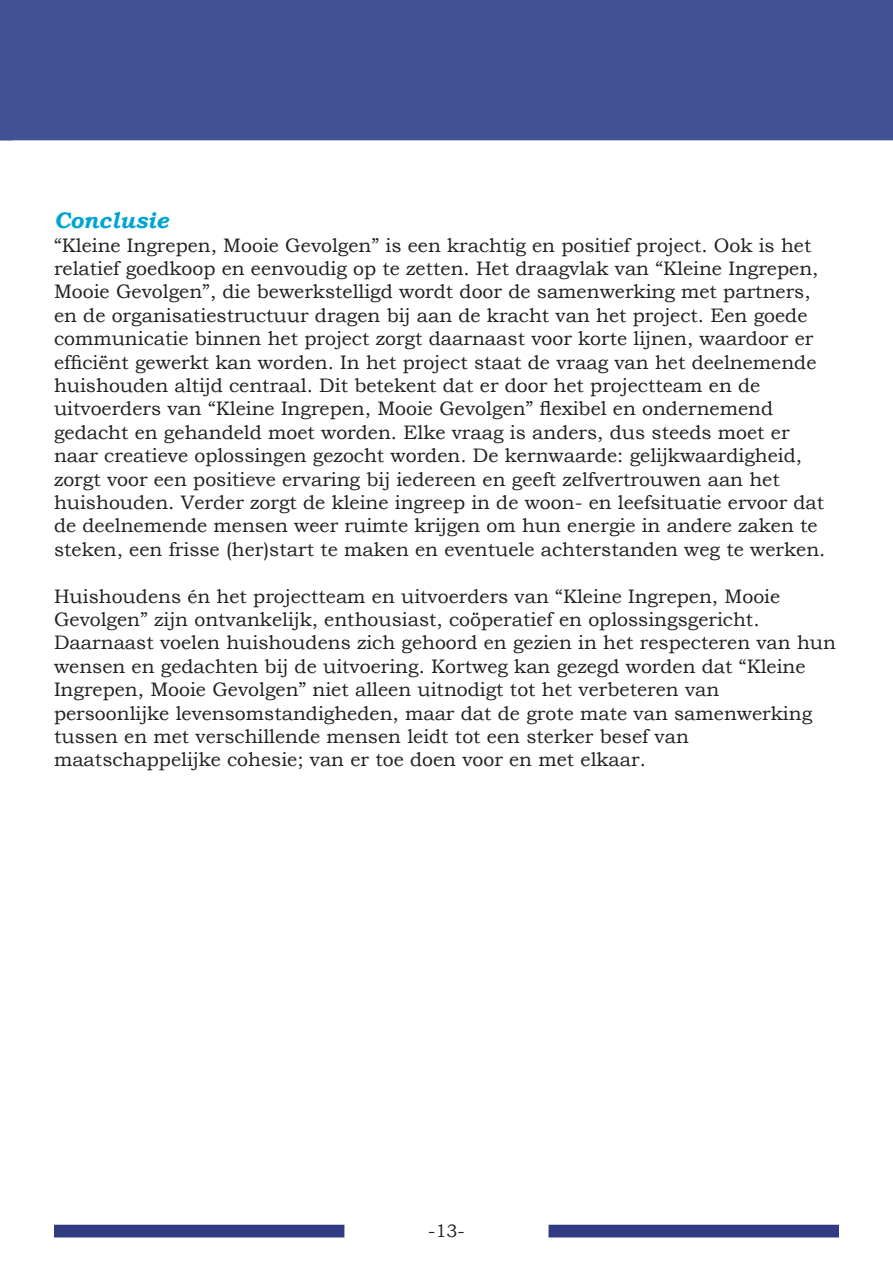
<style>
.page{position:relative;width:893px;height:1263px;background:#fff}
.page>*{position:absolute;margin:0;border:0;box-sizing:border-box;transform-origin:0 0}
.t1{font:italic 700 22.5px "Bookman Old Style";color:#00a4d3}
.t2{font:19.5px/23.4px "Bookman Old Style";color:#231f20}
.t3{font:18px "Bookman Old Style";color:#231f20}
</style>
<div class="page">
<div style="left:0;top:0;width:893px;height:140px;background:#415293"></div>
<div style="left:54px;top:1225px;width:290px;height:12px;background:#313b82"></div>
<div style="left:549px;top:1225px;width:290px;height:12px;background:#313b82"></div>
<p class="t1" style="left:54px;top:204px;width:116px">Conclusie</p>
<p class="t2" style="left:54px;top:233px;width:766px">“Kleine Ingrepen, Mooie Gevolgen” is een krachtig en positief project. Ook is het relatief goedkoop en eenvoudig op te zetten. Het draagvlak van “Kleine Ingrepen, Mooie Gevolgen”, die bewerkstelligd wordt door de samenwerking met partners, en de organisatiestructuur dragen bij aan de kracht van het project. Een goede communicatie binnen het project zorgt daarnaast voor korte lijnen, waardoor er efficiënt gewerkt kan worden. In het project staat de vraag van het deelnemende huishouden altijd centraal. Dit betekent dat er door het projectteam en de</p>
<p class="t2" style="left:54px;top:397px;width:721px">uitvoerders van “Kleine Ingrepen, Mooie Gevolgen” flexibel en ondernemend</p>
<p class="t2" style="left:54px;top:420px;width:750px">gedacht en gehandeld moet worden. Elke vraag is anders, dus steeds moet er naar creatieve oplossingen gezocht worden. De kernwaarde: gelijkwaardigheid, zorgt voor een positieve ervaring bij iedereen en geeft zelfvertrouwen aan het</p>
<p class="t2" style="left:54px;top:491px;width:773px">huishouden. Verder zorgt de kleine ingreep in de woon- en leefsituatie ervoor dat de deelnemende mensen weer ruimte krijgen om hun energie in andere zaken te steken, een frisse (her)start te maken en eventuele achterstanden weg te werken.</p>
<p class="t2" style="left:54px;top:584px;width:728px">Huishoudens én het projectteam en uitvoerders van “Kleine Ingrepen, Mooie</p>
<p class="t2" style="left:54px;top:608px;width:707px">Gevolgen” zijn ontvankelijk, enthousiast, coöperatief en oplossingsgericht.</p>
<p class="t2" style="left:54px;top:631px;width:783px">Daarnaast voelen huishoudens zich gehoord en gezien in het respecteren van hun wensen en gedachten bij de uitvoering. Kortweg kan gezegd worden dat “Kleine</p>
<p class="t2" style="left:54px;top:678px;width:667px">Ingrepen, Mooie Gevolgen” niet alleen uitnodigt tot het verbeteren van</p>
<p class="t2" style="left:54px;top:701px;width:760px">persoonlijke levensomstandigheden, maar dat de grote mate van samenwerking tussen en met verschillende mensen leidt tot een sterker besef van</p>
<p class="t2" style="left:54px;top:748px;width:594px">maatschappelijke cohesie; van er toe doen voor en met elkaar.</p>
<p class="t3" style="left:428px;top:1219px;width:38px">-13-</p>
</div>
